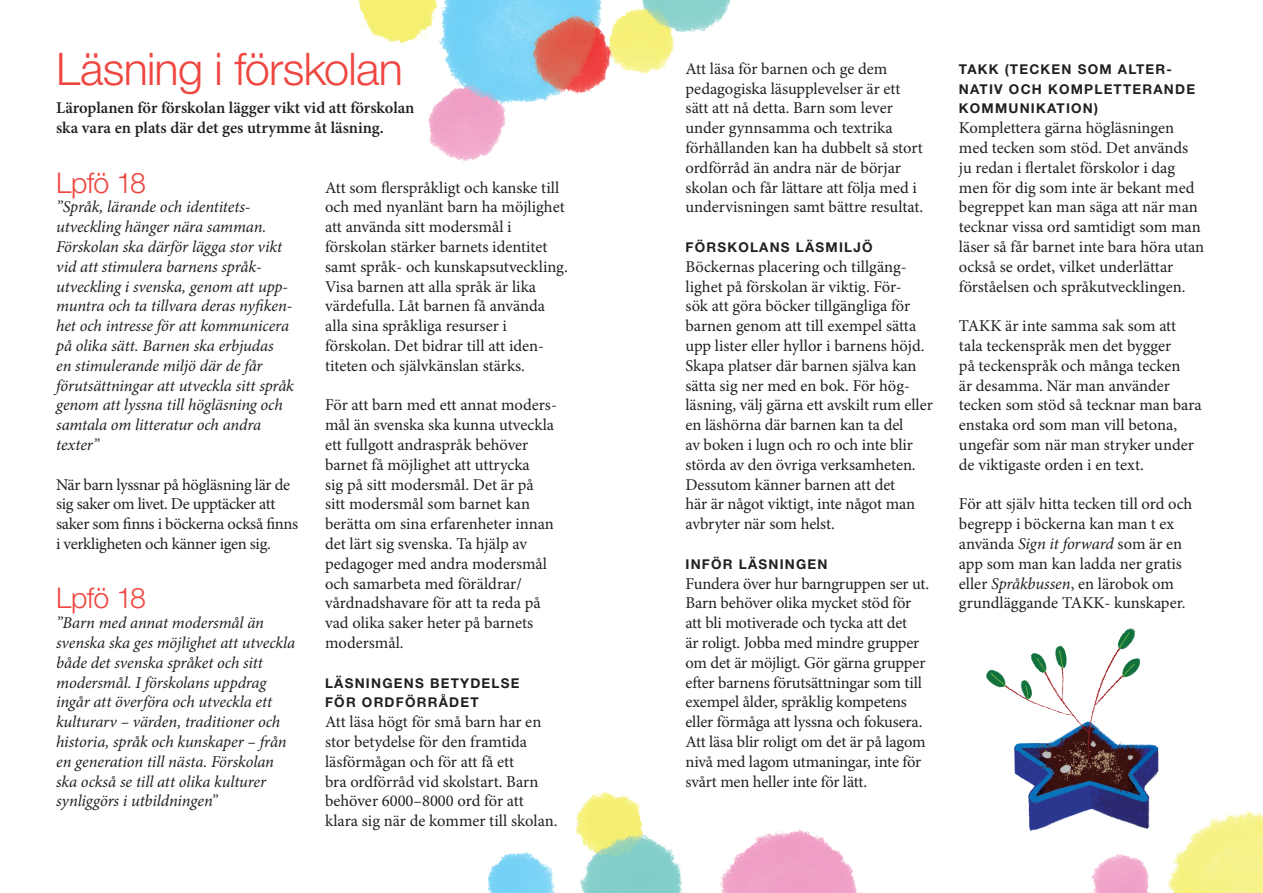
<style>
.page{position:relative;width:1263px;height:893px;background:#fff}
.page>*{position:absolute;margin:0;border:0;box-sizing:border-box;transform-origin:0 0}
.t1{font:300 45px "Helvetica Neue LT Std";letter-spacing:-.015em;color:#ef4640}
.t2{font:300 28.5px "Helvetica Neue LT Std";letter-spacing:-.025em;color:#ef4640}
.t3{font:16.5px/19.8px "Minion Pro";letter-spacing:-.005em;color:#231f20}
.t4{font:italic 16.5px/19.8px "Minion Pro";letter-spacing:-.01em;color:#231f20}
.t5{font:600 16.5px/19.8px "Minion Pro";letter-spacing:-.005em;color:#231f20}
.t6{font:700 13.5px/19.8px "Helvetica Neue LT Std";letter-spacing:.09em;color:#231f20}
.s1{font-style:italic}
</style>
<div class="page">
<img style="left:986px;top:645px;width:86px;height:186px">
<img style="left:428px;top:0;width:302px;height:161px">
<img style="left:575px;top:791px;width:283px;height:102px">
<img style="left:487px;top:852px;width:69px;height:41px">
<img style="left:1072px;top:628px;width:191px;height:265px">
<img style="left:358px;top:0;width:156px;height:70px">
<p class="t1" style="left:56px;top:42px;width:348px">Läsning i förskolan</p>
<p class="t5" style="left:56px;top:98px;width:360px">Läroplanen för förskolan lägger vikt vid att förskolan ska vara en plats där det ges utrymme åt läsning.</p>
<p class="t2" style="left:56px;top:165px;width:91px">Lpfö 18</p>
<p class="t4" style="left:56px;top:197px;width:239px">”Språk, lärande och identitets&shy;utveckling hänger nära samman.<br>Förskolan ska därför lägga stor vikt vid att stimulera barnens språk&shy;utveckling i svenska, genom att upp&shy;muntra och ta tillvara deras nyfiken&shy;het och intresse för att kommunicera på olika sätt. Barnen ska erbjudas<br>en stimulerande miljö där de får förutsättningar att utveckla sitt språk genom att lyssna till högläsning och samtala om litteratur och andra texter”</p>
<p class="t3" style="left:56px;top:475px;width:244px">När barn lyssnar på högläsning lär de sig saker om livet. De upptäcker att saker som finns i böckerna också finns i verkligheten och känner igen sig.</p>
<p class="t2" style="left:56px;top:581px;width:91px">Lpfö 18</p>
<p class="t4" style="left:56px;top:613px;width:241px">”Barn med annat modersmål än svenska ska ges möjlighet att utveckla både det svenska språket och sitt modersmål. I förskolans uppdrag ingår att överföra och utveckla ett kulturarv – värden, traditioner och historia, språk och kunskaper – från en generation till nästa. Förskolan ska också se till att olika kulturer synliggörs i utbildningen”</p>
<p class="t3" style="left:325px;top:178px;width:244px">Att som flerspråkligt och kanske till och med nyanlänt barn ha möjlighet att använda sitt modersmål i förskolan stärker barnets identitet samt språk- och kunskapsutveckling.<br>Visa barnen att alla språk är lika värdefulla. Låt barnen få använda alla sina språkliga resurser i förskolan. Det bidrar till att iden&shy;titeten och självkänslan stärks.</p>
<p class="t3" style="left:325px;top:395px;width:231px">För att barn med ett annat moders&shy;mål än svenska ska kunna utveckla ett fullgott andraspråk behöver barnet få möjlighet att uttrycka<br>sig på sitt modersmål. Det är på sitt modersmål som barnet kan berätta om sina erfarenheter innan det lärt sig svenska. Ta hjälp av pedagoger med andra modersmål och samarbeta med föräldrar/ vårdnadshavare för att ta reda på vad olika saker heter på barnets modersmål.</p>
<p class="t6" style="left:325px;top:673px;width:196px">LÄSNINGENS BETYDELSE<br>FÖR ORDFÖRRÅDET</p>
<p class="t3" style="left:325px;top:712px;width:234px">Att läsa högt för små barn har en stor betydelse för den framtida läsförmågan och för att få ett<br>bra ordförråd vid skolstart. Barn behöver 6000–8000 ord för att klara sig när de kommer till skolan.</p>
<p class="t3" style="left:685px;top:59px;width:239px">Att läsa för barnen och ge dem pedagogiska läsupplevelser är ett sätt att nå detta. Barn som lever under gynnsamma och textrika förhållanden kan ha dubbelt så stort ordförråd än andra när de börjar skolan och får lättare att följa med i undervisningen samt bättre resultat.</p>
<p class="t6" style="left:685px;top:237px;width:189px">FÖRSKOLANS LÄSMILJÖ</p>
<p class="t3" style="left:685px;top:257px;width:249px">Böckernas placering och tillgäng&shy;lighet på förskolan är viktig. För-<br>sök att göra böcker tillgängliga för barnen genom att till exempel sätta upp lister eller hyllor i barnens höjd.<br>Skapa platser där barnen själva kan sätta sig ner med en bok. För hög&shy;läsning, välj gärna ett avskilt rum eller en läshörna där barnen kan ta del<br>av boken i lugn och ro och inte blir störda av den övriga verksamheten.<br>Dessutom känner barnen att det<br>här är något viktigt, inte något man avbryter när som helst.</p>
<p class="t6" style="left:685px;top:554px;width:144px">INFÖR LÄSNINGEN</p>
<p class="t3" style="left:685px;top:574px;width:245px">Fundera över hur barngruppen ser ut.<br>Barn behöver olika mycket stöd för att bli motiverade och tycka att det<br>är roligt. Jobba med mindre grupper om det är möjligt. Gör gärna grupper efter barnens förutsättningar som till exempel ålder, språklig kompetens eller förmåga att lyssna och fokusera.<br>Att läsa blir roligt om det är på lagom nivå med lagom utmaningar, inte för svårt men heller inte för lätt.</p>
<p class="t6" style="left:959px;top:59px;width:238px">TAKK (TECKEN SOM ALTER-<br>NATIV OCH KOMPLETTERANDE<br>KOMMUNIKATION)</p>
<p class="t3" style="left:959px;top:118px;width:247px">Komplettera gärna högläsningen med tecken som stöd. Det används ju redan i flertalet förskolor i dag men för dig som inte är bekant med begreppet kan man säga att när man tecknar vissa ord samtidigt som man läser så får barnet inte bara höra utan också se ordet, vilket underlättar förståelsen och språkutvecklingen.</p>
<p class="t3" style="left:959px;top:316px;width:244px">TAKK är inte samma sak som att tala teckenspråk men det bygger<br>på teckenspråk och många tecken<br>är desamma. När man använder tecken som stöd så tecknar man bara enstaka ord som man vill betona, ungefär som när man stryker under de viktigaste orden i en text.</p>
<p class="t3" style="left:959px;top:494px;width:235px">För att själv hitta tecken till ord och begrepp i böckerna kan man t ex använda <span class="s1">Sign it forward</span> som är en app som man kan ladda ner gratis eller <span class="s1">Språkbussen</span>, en lärobok om grundläggande TAKK- kunskaper.</p>
</div>
